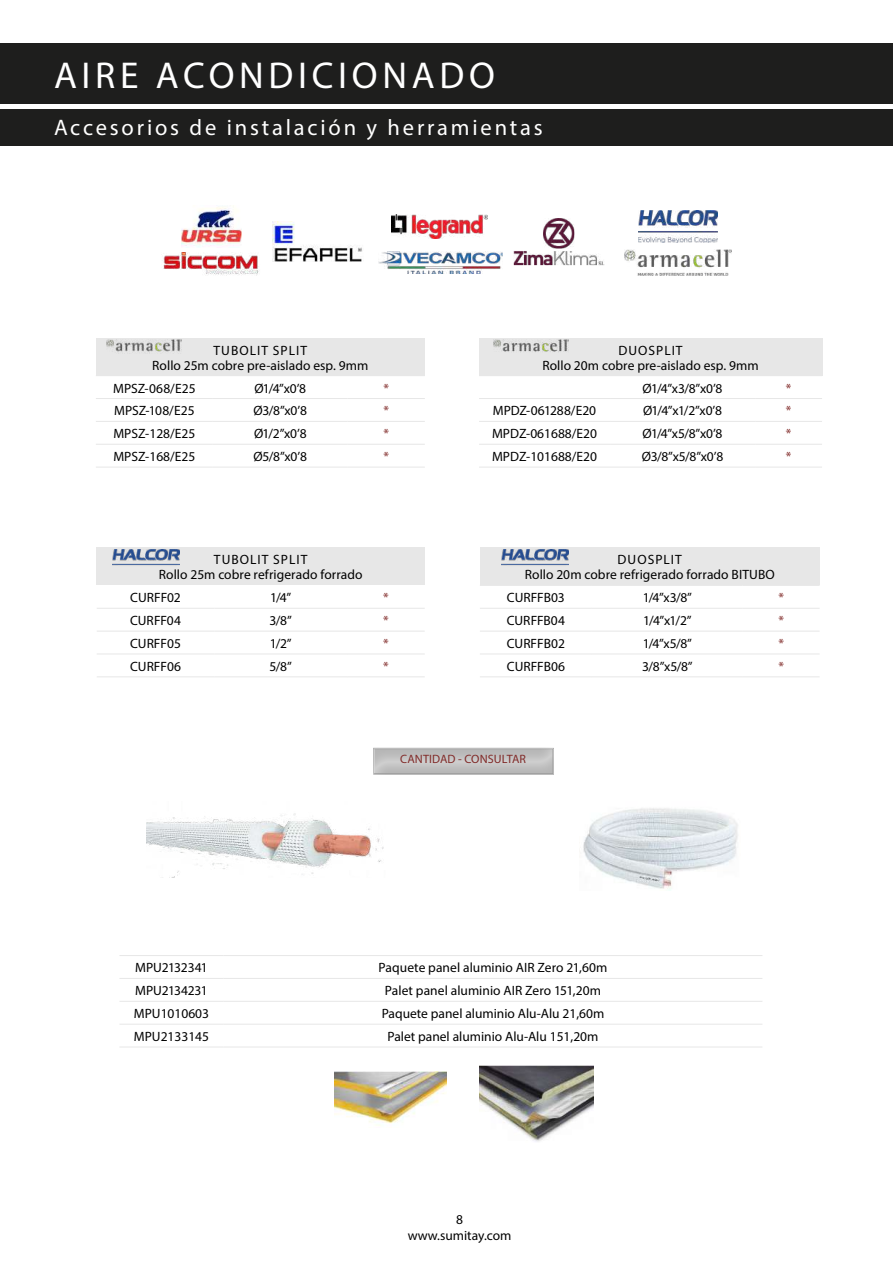
<style>
.page{position:relative;width:893px;height:1263px;background:#fff}
.page>*{position:absolute;margin:0;border:0;box-sizing:border-box;transform-origin:0 0}
.t1{font:37.5px "Myriad Pro";letter-spacing:.125em;color:#fff}
.t2{font:22.5px "Myriad Pro";letter-spacing:.125em;color:#fff}
.t3{font:13.5px/15px "Myriad Pro";color:#000;text-align:center}
.t4{font:13.5px "Myriad Pro";letter-spacing:-.02em;color:#000}
.t5{font:13.5px "Myriad Pro";color:#812b29}
.t6{font:12.15px "Myriad Pro";letter-spacing:.005em;color:#812b29}
</style>
<div class="page">
<div style="left:0;top:109px;width:893px;height:36px;background:#1e1e1d"></div>
<div style="left:0;top:43px;width:893px;height:60px;background:#1e1e1d"></div>
<div style="left:360px;top:737px;width:207px;height:38px;background:#000;opacity:.5"></div>
<img style="left:146px;top:813px;width:238px;height:65px">
<img style="left:583px;top:808px;width:155px;height:83px">
<div style="left:96px;top:338px;width:329px;height:38px;background:#e7e7e7"></div>
<hr style="left:96px;top:398px;width:117px;height:1px;background:#e7e7e7">
<hr style="left:213px;top:398px;width:135px;height:1px;background:#e7e7e7">
<hr style="left:348px;top:398px;width:77px;height:1px;background:#e7e7e7">
<hr style="left:96px;top:421px;width:117px;height:1px;background:#e7e7e7">
<hr style="left:213px;top:421px;width:135px;height:1px;background:#e7e7e7">
<hr style="left:348px;top:421px;width:77px;height:1px;background:#e7e7e7">
<hr style="left:96px;top:444px;width:117px;height:1px;background:#e7e7e7">
<hr style="left:213px;top:444px;width:135px;height:1px;background:#e7e7e7">
<hr style="left:348px;top:444px;width:77px;height:1px;background:#e7e7e7">
<hr style="left:96px;top:467px;width:117px;height:1px;background:#e7e7e7">
<hr style="left:213px;top:467px;width:135px;height:1px;background:#e7e7e7">
<hr style="left:348px;top:467px;width:77px;height:1px;background:#e7e7e7">
<div style="left:97px;top:547px;width:328px;height:38px;background:#e7e7e7"></div>
<hr style="left:97px;top:608px;width:117px;height:1px;background:#e7e7e7">
<hr style="left:214px;top:608px;width:133px;height:1px;background:#e7e7e7">
<hr style="left:347px;top:608px;width:78px;height:1px;background:#e7e7e7">
<hr style="left:97px;top:631px;width:117px;height:1px;background:#e7e7e7">
<hr style="left:214px;top:631px;width:133px;height:1px;background:#e7e7e7">
<hr style="left:347px;top:631px;width:78px;height:1px;background:#e7e7e7">
<hr style="left:97px;top:654px;width:117px;height:1px;background:#e7e7e7">
<hr style="left:214px;top:654px;width:133px;height:1px;background:#e7e7e7">
<hr style="left:347px;top:654px;width:78px;height:1px;background:#e7e7e7">
<hr style="left:97px;top:677px;width:117px;height:1px;background:#e7e7e7">
<hr style="left:214px;top:677px;width:133px;height:1px;background:#e7e7e7">
<hr style="left:347px;top:677px;width:78px;height:1px;background:#e7e7e7">
<div style="left:479px;top:338px;width:343px;height:38px;background:#e7e7e7"></div>
<hr style="left:479px;top:398px;width:131px;height:1px;background:#e7e7e7">
<hr style="left:610px;top:398px;width:145px;height:1px;background:#e7e7e7">
<hr style="left:755px;top:398px;width:67px;height:1px;background:#e7e7e7">
<hr style="left:479px;top:421px;width:131px;height:1px;background:#e7e7e7">
<hr style="left:610px;top:421px;width:145px;height:1px;background:#e7e7e7">
<hr style="left:755px;top:421px;width:67px;height:1px;background:#e7e7e7">
<hr style="left:479px;top:444px;width:131px;height:1px;background:#e7e7e7">
<hr style="left:610px;top:444px;width:145px;height:1px;background:#e7e7e7">
<hr style="left:755px;top:444px;width:67px;height:1px;background:#e7e7e7">
<hr style="left:479px;top:467px;width:131px;height:1px;background:#e7e7e7">
<hr style="left:610px;top:467px;width:145px;height:1px;background:#e7e7e7">
<hr style="left:755px;top:467px;width:67px;height:1px;background:#e7e7e7">
<div style="left:480px;top:547px;width:340px;height:38px;background:#e7e7e7"></div>
<hr style="left:480px;top:585px;width:112px;height:1px;background:#e7e7e7">
<hr style="left:592px;top:585px;width:151px;height:1px;background:#e7e7e7">
<hr style="left:743px;top:585px;width:77px;height:1px;background:#e7e7e7">
<hr style="left:480px;top:608px;width:112px;height:1px;background:#e7e7e7">
<hr style="left:592px;top:608px;width:151px;height:1px;background:#e7e7e7">
<hr style="left:743px;top:608px;width:77px;height:1px;background:#e7e7e7">
<hr style="left:480px;top:631px;width:112px;height:1px;background:#e7e7e7">
<hr style="left:592px;top:631px;width:151px;height:1px;background:#e7e7e7">
<hr style="left:743px;top:631px;width:77px;height:1px;background:#e7e7e7">
<hr style="left:480px;top:654px;width:112px;height:1px;background:#e7e7e7">
<hr style="left:592px;top:654px;width:151px;height:1px;background:#e7e7e7">
<hr style="left:743px;top:654px;width:77px;height:1px;background:#e7e7e7">
<hr style="left:480px;top:677px;width:112px;height:1px;background:#e7e7e7">
<hr style="left:592px;top:677px;width:151px;height:1px;background:#e7e7e7">
<hr style="left:743px;top:677px;width:77px;height:1px;background:#e7e7e7">
<img style="left:181px;top:207px;width:60px;height:40px">
<img style="left:335px;top:1071px;width:112px;height:55px">
<img style="left:479px;top:1066px;width:114px;height:76px">
<hr style="left:119px;top:955px;width:105px;height:1px;background:#e7e7e7">
<hr style="left:224px;top:955px;width:538px;height:1px;background:#e7e7e7">
<hr style="left:119px;top:978px;width:105px;height:1px;background:#e7e7e7">
<hr style="left:224px;top:978px;width:538px;height:1px;background:#e7e7e7">
<hr style="left:119px;top:1001px;width:105px;height:1px;background:#e7e7e7">
<hr style="left:224px;top:1001px;width:538px;height:1px;background:#e7e7e7">
<hr style="left:119px;top:1024px;width:105px;height:1px;background:#e7e7e7">
<hr style="left:224px;top:1024px;width:538px;height:1px;background:#e7e7e7">
<hr style="left:119px;top:1047px;width:105px;height:1px;background:#e7e7e7">
<hr style="left:224px;top:1047px;width:538px;height:1px;background:#e7e7e7">
<img style="left:272px;top:221px;width:90px;height:41px">
<img style="left:392px;top:214px;width:95px;height:25px">
<img style="left:514px;top:219px;width:90px;height:46px">
<img style="left:378px;top:251px;width:124px;height:22px">
<img style="left:638px;top:211px;width:79px;height:32px">
<img style="left:625px;top:249px;width:106px;height:26px">
<img style="left:163px;top:252px;width:96px;height:24px">
<img style="left:106px;top:339px;width:75px;height:14px">
<img style="left:493px;top:340px;width:75px;height:12px">
<img style="left:502px;top:549px;width:66px;height:17px">
<img style="left:113px;top:549px;width:66px;height:17px">
<h1 class="t1" style="left:54px;top:52px;width:442px">AIRE ACONDICIONADO</h1>
<h2 class="t2" style="left:54px;top:113px;width:490px">Accesorios de instalación y herramientas</h2>
<p class="t3" style="left:152px;top:342px;width:218px">TUBOLIT SPLIT<br>Rollo 25m cobre pre-aislado esp. 9mm</p>
<p class="t3" style="left:113px;top:380px;width:84px">MPSZ-068/E25</p>
<p class="t3" style="left:254px;top:380px;width:53px">Ø1/4”x0’8</p>
<p class="t5" style="left:383px;top:380px;width:7px">*</p>
<p class="t3" style="left:114px;top:403px;width:82px">MPSZ-108/E25</p>
<p class="t3" style="left:254px;top:403px;width:55px">Ø3/8”x0’8</p>
<p class="t5" style="left:383px;top:402px;width:7px">*</p>
<p class="t3" style="left:113px;top:426px;width:83px">MPSZ-128/E25</p>
<p class="t3" style="left:254px;top:426px;width:54px">Ø1/2”x0’8</p>
<p class="t5" style="left:383px;top:425px;width:7px">*</p>
<p class="t3" style="left:113px;top:449px;width:83px">MPSZ-168/E25</p>
<p class="t3" style="left:254px;top:449px;width:55px">Ø5/8”x0’8</p>
<p class="t5" style="left:383px;top:448px;width:7px">*</p>
<p class="t3" style="left:542px;top:342px;width:218px">DUOSPLIT<br>Rollo 20m cobre pre-aislado esp. 9mm</p>
<p class="t3" style="left:643px;top:380px;width:81px">Ø1/4”x3/8”x0’8</p>
<p class="t5" style="left:786px;top:380px;width:7px">*</p>
<p class="t3" style="left:493px;top:403px;width:105px">MPDZ-061288/E20</p>
<p class="t3" style="left:643px;top:403px;width:80px">Ø1/4”x1/2”x0’8</p>
<p class="t5" style="left:786px;top:402px;width:7px">*</p>
<p class="t3" style="left:492px;top:426px;width:106px">MPDZ-061688/E20</p>
<p class="t3" style="left:643px;top:426px;width:81px">Ø1/4”x5/8”x0’8</p>
<p class="t5" style="left:786px;top:425px;width:7px">*</p>
<p class="t3" style="left:492px;top:449px;width:106px">MPDZ-101688/E20</p>
<p class="t3" style="left:642px;top:449px;width:83px">Ø3/8”x5/8”x0’8</p>
<p class="t5" style="left:786px;top:448px;width:7px">*</p>
<p class="t3" style="left:159px;top:552px;width:205px">TUBOLIT SPLIT<br>Rollo 25m cobre refrigerado forrado</p>
<p class="t3" style="left:130px;top:590px;width:52px">CURFF02</p>
<p class="t3" style="left:270px;top:590px;width:23px">1/4”</p>
<p class="t5" style="left:383px;top:589px;width:7px">*</p>
<p class="t3" style="left:130px;top:613px;width:52px">CURFF04</p>
<p class="t3" style="left:270px;top:613px;width:24px">3/8”</p>
<p class="t5" style="left:383px;top:612px;width:7px">*</p>
<p class="t3" style="left:130px;top:636px;width:52px">CURFF05</p>
<p class="t3" style="left:270px;top:636px;width:23px">1/2”</p>
<p class="t5" style="left:383px;top:635px;width:7px">*</p>
<p class="t3" style="left:130px;top:659px;width:52px">CURFF06</p>
<p class="t3" style="left:270px;top:659px;width:24px">5/8”</p>
<p class="t5" style="left:383px;top:658px;width:7px">*</p>
<p class="t3" style="left:525px;top:552px;width:251px">DUOSPLIT<br>Rollo 20m cobre refrigerado forrado BITUBO</p>
<p class="t3" style="left:507px;top:590px;width:59px">CURFFB03</p>
<p class="t3" style="left:643px;top:590px;width:51px">1/4”x3/8”</p>
<p class="t5" style="left:778px;top:589px;width:7px">*</p>
<p class="t3" style="left:507px;top:613px;width:60px">CURFFB04</p>
<p class="t3" style="left:643px;top:613px;width:50px">1/4”x1/2”</p>
<p class="t5" style="left:778px;top:612px;width:7px">*</p>
<p class="t3" style="left:507px;top:636px;width:60px">CURFFB02</p>
<p class="t3" style="left:643px;top:636px;width:51px">1/4”x5/8”</p>
<p class="t5" style="left:778px;top:635px;width:7px">*</p>
<p class="t3" style="left:507px;top:659px;width:60px">CURFFB06</p>
<p class="t3" style="left:642px;top:659px;width:52px">3/8”x5/8”</p>
<p class="t5" style="left:778px;top:658px;width:7px">*</p>
<p class="t6" style="left:400px;top:752px;width:127px">CANTIDAD - CONSULTAR</p>
<p class="t4" style="left:135px;top:959px;width:74px">MPU2132341</p>
<p class="t3" style="left:379px;top:960px;width:230px">Paquete panel aluminio AIR Zero 21,60m</p>
<p class="t4" style="left:135px;top:982px;width:74px">MPU2134231</p>
<p class="t3" style="left:385px;top:983px;width:218px">Palet panel aluminio AIR Zero 151,20m</p>
<p class="t3" style="left:134px;top:1006px;width:77px">MPU1010603</p>
<p class="t3" style="left:382px;top:1006px;width:224px">Paquete panel aluminio Alu-Alu 21,60m</p>
<p class="t3" style="left:134px;top:1029px;width:77px">MPU2133145</p>
<p class="t3" style="left:388px;top:1029px;width:212px">Palet panel aluminio Alu-Alu 151,20m</p>
<p class="t3" style="left:408px;top:1211px;width:105px;line-height:16.2px">8 www.sumitay.com</p>
</div>
